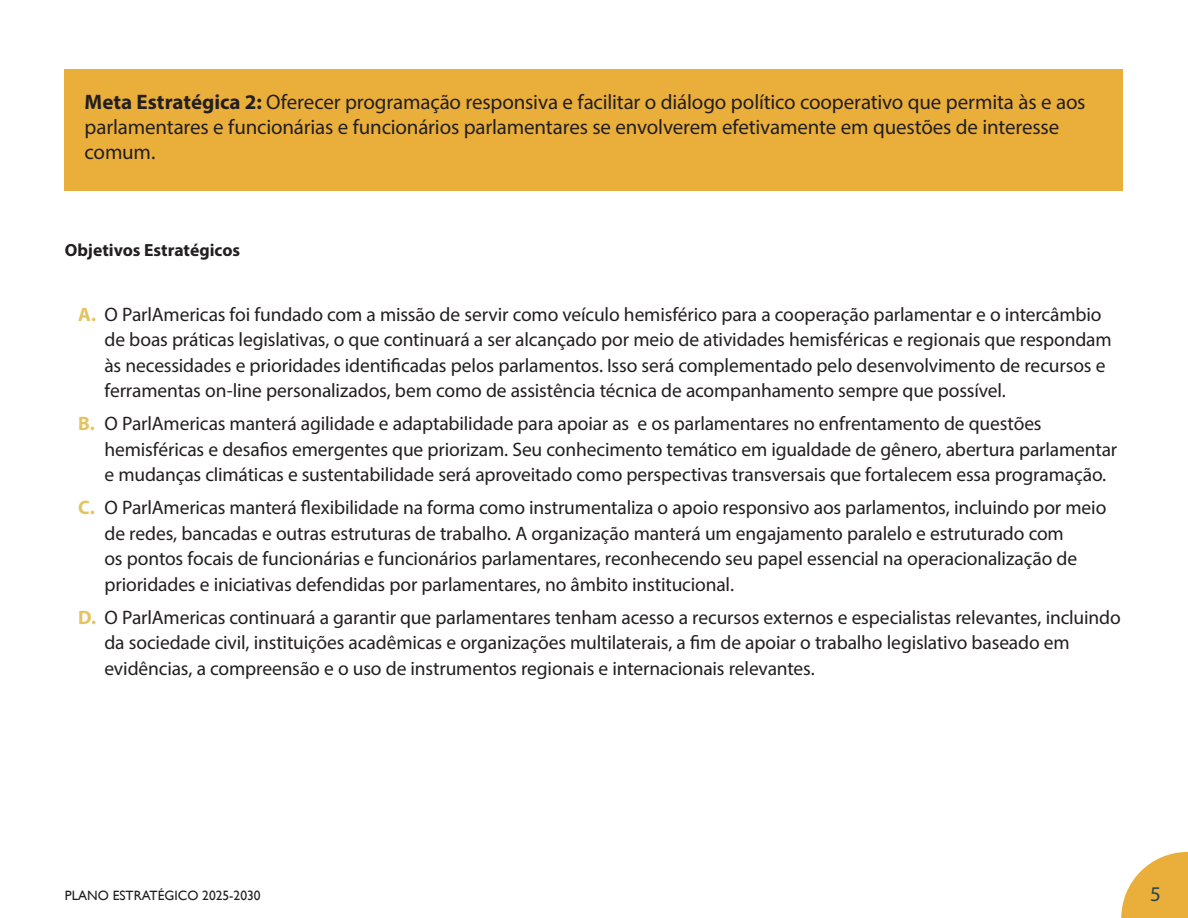
<style>
.page{position:relative;width:1188px;height:918px;background:#fff}
.page>*{position:absolute;margin:0;border:0;box-sizing:border-box;transform-origin:0 0}
.Body_paragraph{font:21px/25px "Myriad Pro";letter-spacing:-.01em;color:#231f20}
.t1{font:21px "Myriad Pro";color:#274453}
.t2{font:19.5px/25.5px "Myriad Pro";letter-spacing:-.01em;color:#231f20}
.Body_paragraph-2{font:700 17.7px "Myriad Pro";color:#231f20}
.t3{font:13.5px "Gill Sans";color:#231f20}
.s1{font-weight:700}
.s2{font-weight:700;color:#e4c361}
</style>
<div class="page">
<svg style="left:1121px;top:852px;width:67px;height:66px"></svg>
<div style="left:65px;top:69px;width:1058px;height:122px;background:#eaaf3b"></div>
<p class="Body_paragraph" style="left:85px;top:89px;width:1002px"><span class="s1">Meta Estratégica 2:</span> Oferecer programação responsiva e facilitar o diálogo político cooperativo que permita às e aos parlamentares e funcionárias e funcionários parlamentares se envolverem efetivamente em questões de interesse comum.</p>
<p class="Body_paragraph-2" style="left:65px;top:238px;width:177px">Objetivos Estratégicos</p>
<p class="t2" style="left:104px;top:301px;width:1009px;text-indent:-26px"><span class="s2">A.</span> O ParlAmericas foi fundado com a missão de servir como veículo hemisférico para a cooperação parlamentar e o intercâmbio de boas práticas legislativas, o que continuará a ser alcançado por meio de atividades hemisféricas e regionais que respondam às necessidades e prioridades identificadas pelos parlamentos. Isso será complementado pelo desenvolvimento de recursos e ferramentas on-line personalizados, bem como de assistência técnica de acompanhamento sempre que possível.</p>
<p class="t2" style="left:104px;top:411px;width:1014px;text-indent:-26px"><span class="s2">B.</span> O ParlAmericas manterá agilidade e adaptabilidade para apoiar as e os parlamentares no enfrentamento de questões hemisféricas e desafios emergentes que priorizam. Seu conhecimento temático em igualdade de gênero, abertura parlamentar e mudanças climáticas e sustentabilidade será aproveitado como perspectivas transversais que fortalecem essa programação.</p>
<p class="t2" style="left:104px;top:495px;width:1003px;text-indent:-26px"><span class="s2">C.</span> O ParlAmericas manterá flexibilidade na forma como instrumentaliza o apoio responsivo aos parlamentos, incluindo por meio de redes, bancadas e outras estruturas de trabalho. A organização manterá um engajamento paralelo e estruturado com<br>os pontos focais de funcionárias e funcionários parlamentares, reconhecendo seu papel essencial na operacionalização de prioridades e iniciativas defendidas por parlamentares, no âmbito institucional.</p>
<p class="t2" style="left:104px;top:604px;width:1018px;text-indent:-26px"><span class="s2">D.</span> O ParlAmericas continuará a garantir que parlamentares tenham acesso a recursos externos e especialistas relevantes, incluindo da sociedade civil, instituições acadêmicas e organizações multilaterais, a fim de apoiar o trabalho legislativo baseado em evidências, a compreensão e o uso de instrumentos regionais e internacionais relevantes.</p>
<p class="t3" style="left:65px;top:888px;width:197px">PLANO ESTRATÉGICO 2025-2030</p>
<p class="t1" style="left:1150px;top:881px;width:12px">5</p>
</div>
